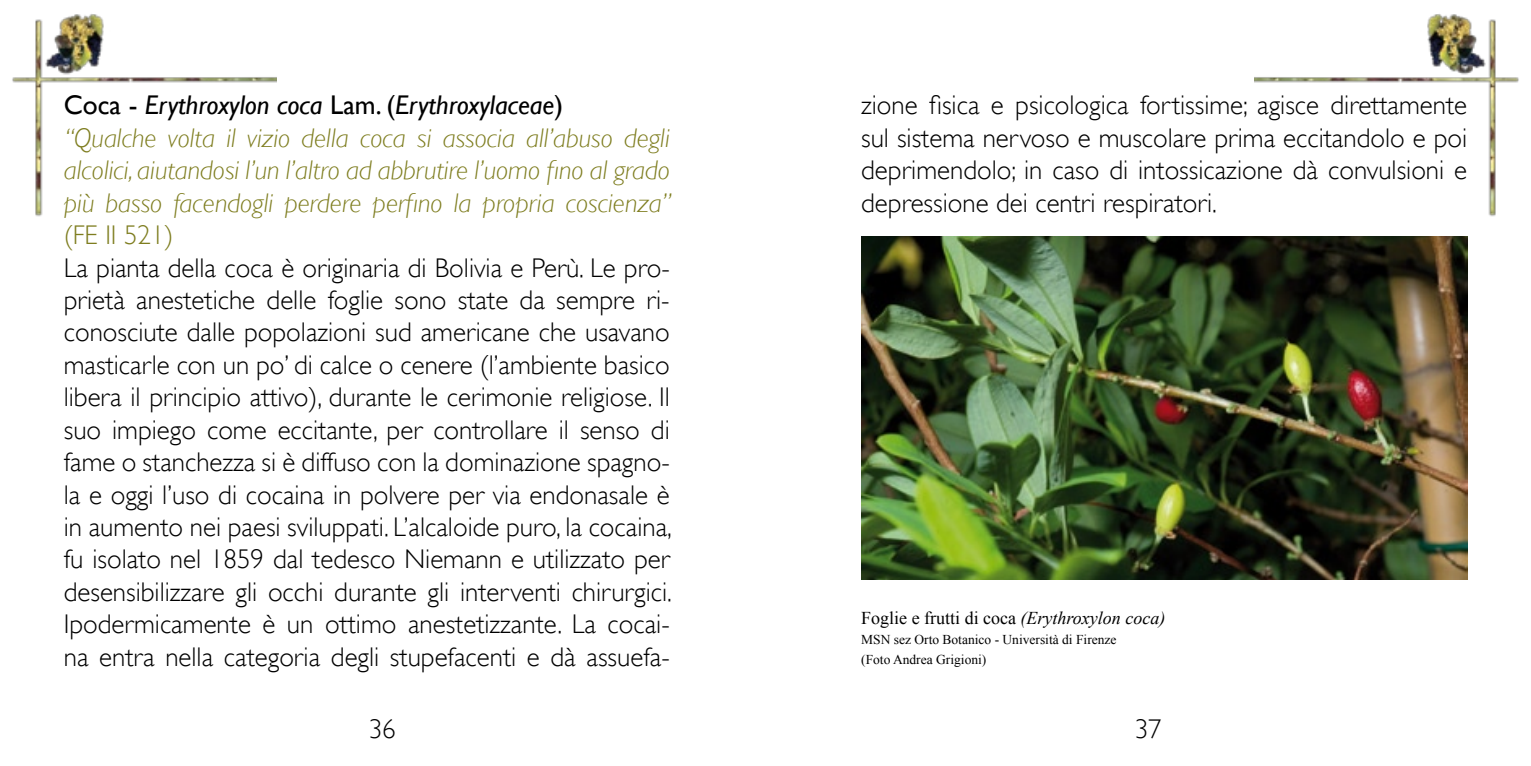
<style>
.page{position:relative;width:1531px;height:766px;background:#fff}
.page>*{position:absolute;margin:0;border:0;box-sizing:border-box;transform-origin:0 0}
.t1{font:300 27px/32.4px "Gill Sans";color:#000;text-align:justify}
.t2{font:italic 300 27px/32.4px "Gill Sans";color:#7e7d1f}
.t3{font:300 27px "Gill Sans";color:#7e7d1f}
.t4{font:18px "Times New Roman";color:#000}
.t5{font:13.5px/20.2px "Times New Roman";color:#000}
.s1{font-weight:400;font-style:normal;color:#000}
.s2{font-weight:400;color:#000}
.s3{font-style:italic}
</style>
<div class="page">
<img style="left:12px;top:14px;width:264px;height:203px">
<img style="left:1254px;top:14px;width:265px;height:203px">
<img style="left:861px;top:236px;width:606px;height:343px">
<p class="t2" style="left:64px;top:89px;width:610px"><span class="s1">Coca -</span> <span class="s2">Erythroxylon coca</span> <span class="s1">Lam. (</span><span class="s2">Erythroxylaceae</span><span class="s1">)<br></span>“Qualche volta il vizio della coca si associa all’abuso degli alcolici, aiutandosi l’un l’altro ad abbrutire l’uomo fino al grado più basso facendogli perdere perfino la propria coscienza”</p>
<p class="t3" style="left:64px;top:219px;width:111px">(FE II 521)</p>
<p class="t1" style="left:64px;top:251px;width:610px">La pianta della coca è originaria di Bolivia e Perù. Le pro&shy;prietà anestetiche delle foglie sono state da sempre ri&shy;conosciute dalle popolazioni sud americane che usavano masticarle con un po’ di calce o cenere (l’ambiente basico libera il principio attivo), durante le cerimonie religiose. Il suo impiego come eccitante, per controllare il senso di fame o stanchezza si è diffuso con la dominazione spagno&shy;la e oggi l’uso di cocaina in polvere per via endonasale è in aumento nei paesi sviluppati. L’alcaloide puro, la cocaina, fu isolato nel 1859 dal tedesco Niemann e utilizzato per desensibilizzare gli occhi durante gli interventi chirurgici.<br>Ipodermicamente è un ottimo anestetizzante. La cocai&shy;na entra nella categoria degli stupefacenti e dà assuefa-</p>
<p class="t1" style="left:861px;top:89px;width:607px">zione fisica e psicologica fortissime; agisce direttamente sul sistema nervoso e muscolare prima eccitandolo e poi deprimendolo; in caso di intossicazione dà convulsioni e depressione dei centri respiratori.</p>
<p class="t4" style="left:861px;top:607px;width:306px">Foglie e frutti di coca <span class="s3">(Erythroxylon coca)</span></p>
<p class="t5" style="left:861px;top:629px;width:257px">MSN sez Orto Botanico - Università di Firenze (Foto Andrea Grigioni)</p>
<p class="t1" style="left:369px;top:712px;width:28px">36</p>
<p class="t1" style="left:1135px;top:712px;width:28px">37</p>
</div>
